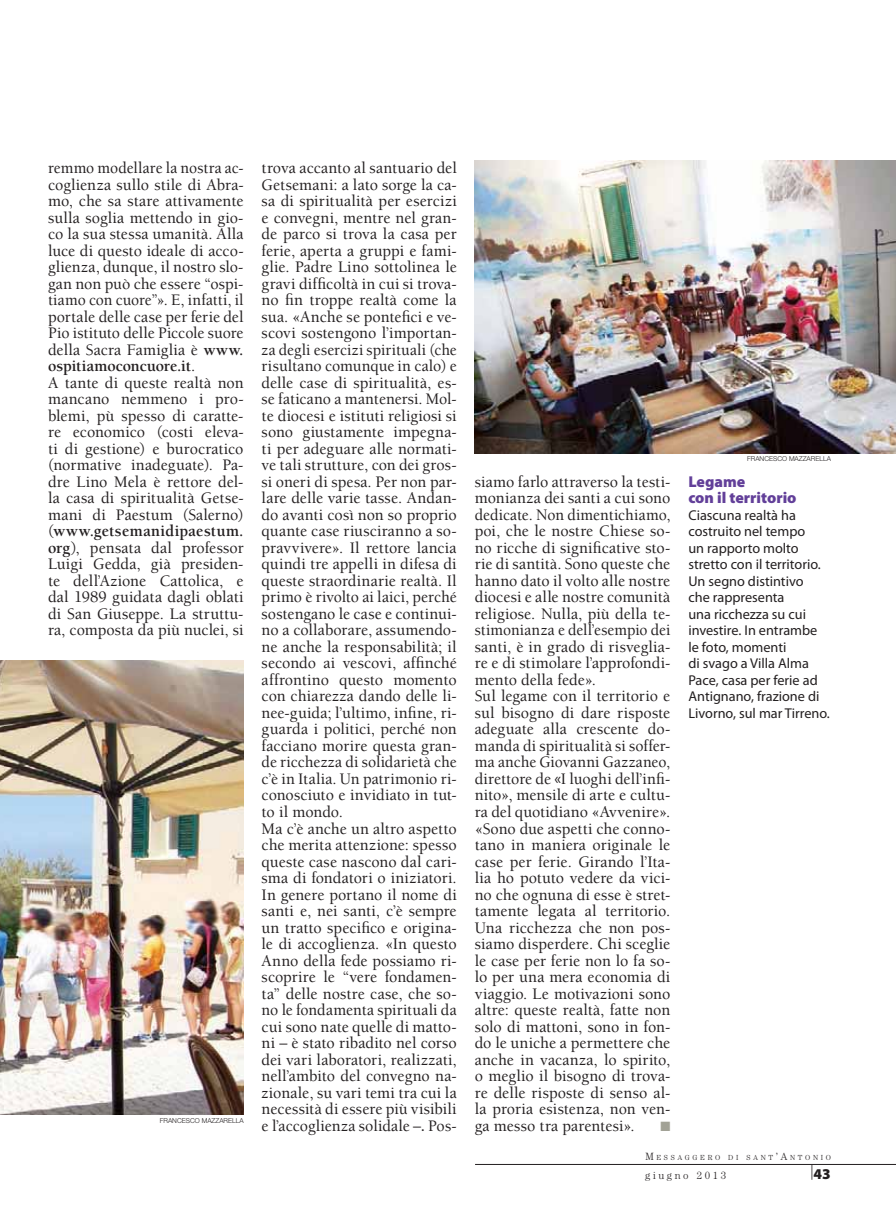
<style>
.page{position:relative;width:896px;height:1215px;background:#fff}
.page>*{position:absolute;margin:0;border:0;box-sizing:border-box;transform-origin:0 0}
.t1{font:500 16.5px/16.5px "Berkeley Std";letter-spacing:.005em;color:#231f20}
.t2{font:500 16.5px/16.5px "Berkeley Std";letter-spacing:.005em;color:#231f20;scale:.94 1}
.t3{font:900 15.75px/16.5px "Myriad Pro";color:#623f99}
.t4{font:900 15px "Myriad Pro";color:#231f20;scale:.4 1}
.t5{font:14.25px/16.5px "Myriad Pro";color:#231f20}
.t6{font:300 10.5px "Century Std";letter-spacing:.25em;color:#231f20}
.t7{font:300 7.35px "Century Std";letter-spacing:.355em;color:#231f20}
.t8{font:300 6.75px "Helvetica Neue LT Std";color:#231f20}
.s1{font-weight:700}
.s2{font-family:"Century Std";font-weight:400}
.s3{font-family:"Myriad Pro";font-weight:400}
.s4{font-size:10.5px}
</style>
<div class="page">
<hr style="left:475px;top:1163px;width:420px;height:1px;background:#231f20">
<img style="left:0;top:660px;width:243px;height:454px">
<img style="left:474px;top:161px;width:421px;height:292px">
<p class="t2" style="left:48px;top:161px;width:209px">remmo modellare la nostra ac&shy;coglienza sullo stile di Abra&shy;mo, che sa stare attivamente sulla soglia mettendo in gio&shy;co la sua stessa umanità. Alla luce di questo ideale di acco&shy;glienza, dunque, il nostro slo&shy;gan non può che essere “ospi&shy;tiamo con cuore”». E, infatti, il portale delle case per ferie del<br>Pio istituto delle Piccole suore della Sacra Famiglia è <span class="s1">www. ospitiamoconcuore.it</span>.<br>A tante di queste realtà non mancano nemmeno i pro&shy;blemi, pù spesso di caratte&shy;re economico (costi eleva&shy;ti di gestione) e burocratico (normative inadeguate). Pa&shy;dre Lino Mela è rettore del&shy;la casa di spiritualità Getse&shy;mani di Paestum (Salerno) (<span class="s1">www.getsemanidipaestum. org</span>), pensata dal professor<br>Luigi Gedda, già presiden&shy;te dell’Azione Cattolica, e dal 1989 guidata dagli oblati di San Giuseppe. La struttu&shy;ra, composta da più nuclei, si</p>
<p class="t1" style="left:261px;top:161px;width:197px">trova accanto al santuario del<br>Getsemani: a lato sorge la ca&shy;sa di spiritualità per esercizi e convegni, mentre nel gran&shy;de parco si trova la casa per ferie, aperta a gruppi e fami&shy;glie. Padre Lino sottolinea le gravi difficoltà in cui si trova&shy;no fin troppe realtà come la sua. «Anche se pontefici e ve&shy;scovi sostengono l’importan&shy;za degli esercizi spirituali (che risultano comunque in calo) e delle case di spiritualità, es&shy;se faticano a mantenersi. Mol&shy;te diocesi e istituti religiosi si sono giustamente impegna&shy;ti per adeguare alle normati&shy;ve tali strutture, con dei gros&shy;si oneri di spesa. Per non par&shy;lare delle varie tasse. Andan&shy;do avanti così non so proprio quante case riusciranno a so&shy;pravvivere». Il rettore lancia quindi tre appelli in difesa di queste straordinarie realtà. Il primo è rivolto ai laici, perché sostengano le case e continui&shy;no a collaborare, assumendo&shy;ne anche la responsabilità; il secondo ai vescovi, affinché affrontino questo momento con chiarezza dando delle li&shy;nee-guida; l’ultimo, infine, ri&shy;guarda i politici, perché non facciano morire questa gran&shy;de ricchezza di solidarietà che c’è in Italia. Un patrimonio ri&shy;conosciuto e invidiato in tut&shy;to il mondo.<br>Ma c’è anche un altro aspetto che merita attenzione: spesso queste case nascono dal cari&shy;sma di fondatori o iniziatori.<br>In genere portano il nome di santi e, nei santi, c’è sempre un tratto specifico e origina&shy;le di accoglienza. «In questo<br>Anno della fede possiamo ri&shy;scoprire le “vere fondamen&shy;ta” delle nostre case, che so&shy;no le fondamenta spirituali da cui sono nate quelle di matto&shy;ni <span class="s2">–</span> è stato ribadito nel corso dei vari laboratori, realizzati, nell’ambito del convegno na&shy;zionale, su vari temi tra cui la necessità di essere più visibili e l’accoglienza solidale <span class="s2">–.</span> Pos-</p>
<p class="t8" style="left:160px;top:1116px;width:85px">FRANCESCO MAZZARELLA</p>
<p class="t1" style="left:474px;top:474px;width:197px">siamo farlo attraverso la testi&shy;monianza dei santi a cui sono dedicate. Non dimentichiamo, poi, che le nostre Chiese so&shy;no ricche di significative sto&shy;rie di santità. Sono queste che hanno dato il volto alle nostre diocesi e alle nostre comunità religiose. Nulla, più della te&shy;stimonianza e dell’esempio dei santi, è in grado di risveglia&shy;re e di stimolare l’approfondi&shy;mento della fede».<br>Sul legame con il territorio e sul bisogno di dare risposte adeguate alla crescente do&shy;manda di spiritualità si soffer&shy;ma anche Giovanni Gazzaneo, direttore de <span class="s3">«</span>I luoghi dell’infi&shy;nito», mensile di arte e cultu&shy;ra del quotidiano «Avvenire». «Sono due aspetti che conno&shy;tano in maniera originale le case per ferie. Girando l’Ita&shy;lia ho potuto vedere da vici&shy;no che ognuna di esse è stret&shy;tamente legata al territorio.<br>Una ricchezza che non pos&shy;siamo disperdere. Chi sceglie le case per ferie non lo fa so&shy;lo per una mera economia di viaggio. Le motivazioni sono altre: queste realtà, fatte non solo di mattoni, sono in fon&shy;do le uniche a permettere che anche in vacanza, lo spirito, o meglio il bisogno di trova&shy;re delle risposte di senso al&shy;la proria esistenza, non ven&shy;ga messo tra parentesi».</p>
<p class="t8" style="left:747px;top:455px;width:85px">FRANCESCO MAZZARELLA</p>
<p class="t3" style="left:688px;top:474px;width:110px">Legame<br>con il territorio</p>
<p class="t5" style="left:688px;top:508px;width:143px">Ciascuna realtà ha costruito nel tempo<br>un rapporto molto stretto con il territorio.<br>Un segno distintivo<br>che rappresenta<br>una ricchezza su cui investire. In entrambe le foto, momenti<br>di svago a Villa Alma<br>Pace, casa per ferie ad<br>Antignano, frazione di<br>Livorno, sul mar Tirreno.</p>
<p class="t7" style="left:645px;top:1152px;width:187px"><span class="s4">M</span>ESSAGGERO DI SANT<span class="s4">’A</span>NTONIO</p>
<p class="t6" style="left:645px;top:1171px;width:83px">giugno 2013</p>
<p class="t4" style="left:810px;top:1168px;width:51px">|43</p>
</div>
